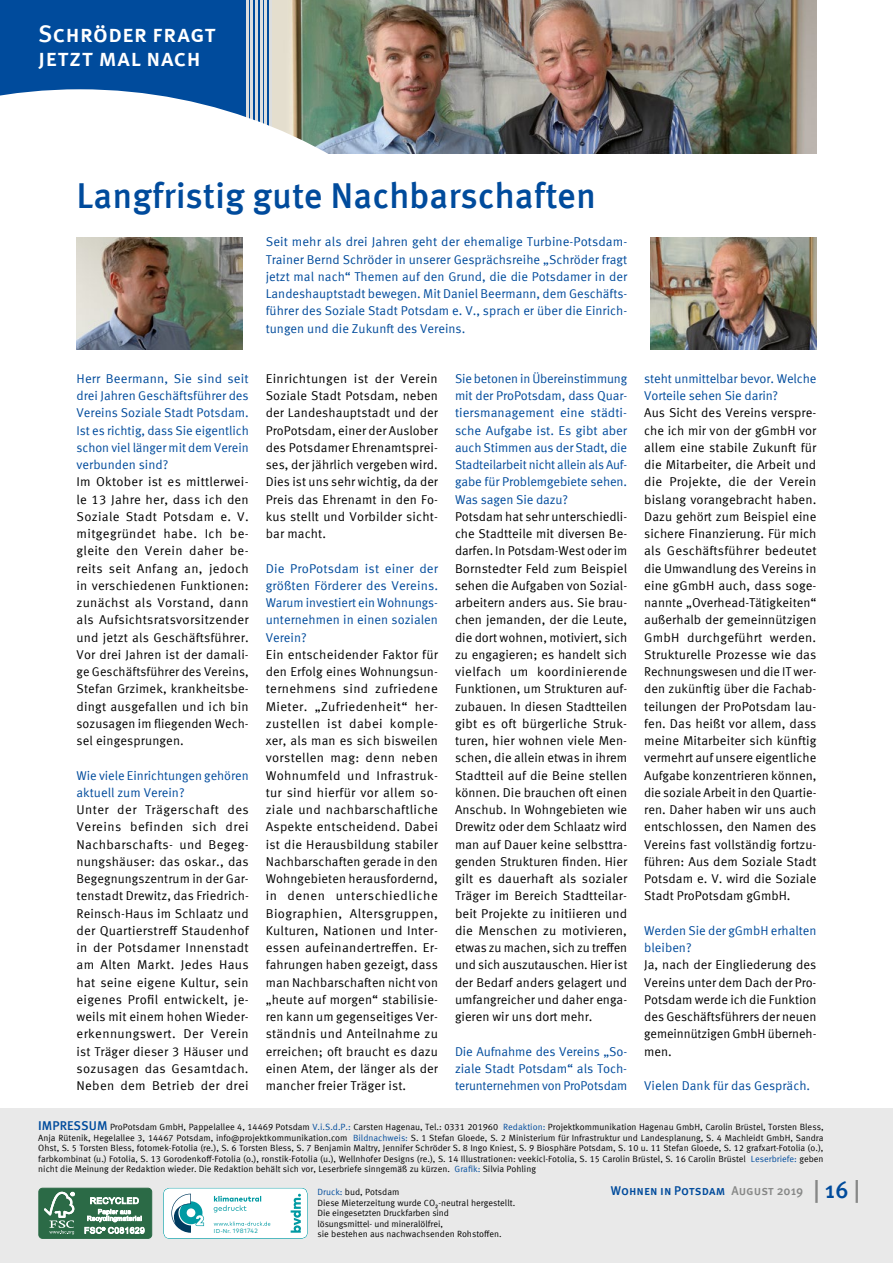
<style>
.page{position:relative;width:893px;height:1263px;background:#fff}
.page>*{position:absolute;margin:0;border:0;box-sizing:border-box;transform-origin:0 0}
.t1{font:500 36px "Meta Offc";color:#004b9c}
.t2{font:500 24px/24px "Meta Sc Offc";color:#fff}
.t3{font:12.75px/17.2px "Meta Offc Norm";letter-spacing:.01em;color:#000;text-align:justify}
.t4{font:12.75px/17.2px "Meta Offc Norm";letter-spacing:-.005em;color:#004b9c;text-align:justify}
.t5{font:500 12.75px "Meta Sc Offc";color:#004b9c}
.t6{font:9px/10.5px "Meta Offc Norm";color:#000;text-align:justify}
.t7{font:6.15px "Mark Pro";letter-spacing:.05em;color:#009aa3}
.s1{font-family:"Meta Offc";font-weight:500;font-size:12.75px;color:#004b9c}
.s2{color:#004b9c}
.s3{font-family:"Mark OT";font-size:5.7px}
.s4{color:#868786}
.s5{font-size:24px;color:#868786}
.s6{font-size:24px}
</style>
<div class="page">
<img style="left:272px;top:0;width:544px;height:153px">
<div style="left:0;top:1108px;width:893px;height:155px;background:#e9e9e9"></div>
<div style="left:39px;top:1188px;width:113px;height:50px;background:#2b6a46;border-radius:4px"></div>
<div style="left:38px;top:1188px;width:114px;height:51px;border:1px solid #2b6a46;border-radius:4px"></div>
<svg style="left:44px;top:1192px;width:31px;height:42px"></svg>
<svg style="left:84px;top:1197px;width:61px;height:37px"></svg>
<svg style="left:163px;top:1188px;width:145px;height:51px;background:#d6ecee"></svg>
<div style="left:0;top:0;width:270px;height:146px;background:#004b9c"></div>
<hr style="left:264px;top:0;width:3px;height:145px;background:#dddede">
<hr style="left:269px;top:0;width:3px;height:145px;background:#dddede">
<hr style="left:260px;top:0;width:2px;height:145px;background:#dddede">
<hr style="left:255px;top:0;width:3px;height:145px;background:#dddede">
<hr style="left:251px;top:0;width:2px;height:145px;background:#dddede">
<hr style="left:246px;top:0;width:3px;height:145px;background:#dddede">
<svg style="left:0;top:89px;width:430px;height:65px;fill:#fff"></svg>
<img style="left:77px;top:238px;width:166px;height:111px">
<img style="left:650px;top:238px;width:166px;height:111px">
<h2 class="t2" style="left:38px;top:22px;width:179px">Schröder fragt jetzt mal nach</h2>
<h1 class="t1" style="left:77px;top:174px;width:521px">Langfristig gute Nachbarschaften</h1>
<p class="t4" style="left:77px;top:370px;width:174px">Herr Beermann, Sie sind seit drei Jahren Geschäftsführer des Vereins Soziale Stadt Potsdam.<br>Ist es richtig, dass Sie eigentlich schon viel länger mit dem Verein verbunden sind?</p>
<p class="t3" style="left:77px;top:473px;width:174px">Im Oktober ist es mittlerwei&shy;le 13 Jahre her, dass ich den Soziale Stadt Potsdam e. V. mitgegründet habe. Ich be&shy;gleite den Verein daher be&shy;reits seit Anfang an, jedoch in verschiedenen Funktionen: zunächst als Vorstand, dann als Aufsichtsratsvorsitzender und jetzt als Geschäftsführer.<br>Vor drei Jahren ist der damali&shy;ge Geschäftsführer des Vereins, Stefan Grzimek, krankheitsbe&shy;dingt ausgefallen und ich bin sozusagen im fliegenden Wech&shy;sel eingesprungen.</p>
<p class="t4" style="left:77px;top:767px;width:174px">Wie viele Einrichtungen gehören aktuell zum Verein?</p>
<p class="t3" style="left:77px;top:801px;width:174px">Unter der Trägerschaft des Vereins befinden sich drei Nachbarschafts- und Begeg&shy;nungshäuser: das oskar., das Begegnungszentrum in der Gar&shy;tenstadt Drewitz, das Friedrich-Reinsch-Haus im Schlaatz und der Quartierstreff Staudenhof in der Potsdamer Innenstadt am Alten Markt. Jedes Haus hat seine eigene Kultur, sein eigenes Profil entwickelt, je&shy;weils mit einem hohen Wieder&shy;erkennungswert. Der Verein ist Träger dieser 3 Häuser und sozusagen das Gesamtdach.<br>Neben dem Betrieb der drei</p>
<p class="t4" style="left:266px;top:234px;width:363px">Seit mehr als drei Jahren geht der ehemalige Turbine-Potsdam-Trainer Bernd Schröder in unserer Gesprächsreihe „Schröder fragt jetzt mal nach“ Themen auf den Grund, die die Potsdamer in der Landeshauptstadt bewegen. Mit Daniel Beermann, dem Geschäfts&shy;führer des Soziale Stadt Potsdam e. V., sprach er über die Einrich&shy;tungen und die Zukunft des Vereins.</p>
<p class="t3" style="left:266px;top:370px;width:174px">Einrichtungen ist der Verein Soziale Stadt Potsdam, neben der Landeshauptstadt und der ProPotsdam, einer der Auslober des Potsdamer Ehrenamtsprei&shy;ses, der jährlich vergeben wird.<br>Dies ist uns sehr wichtig, da der Preis das Ehrenamt in den Fo&shy;kus stellt und Vorbilder sicht&shy;bar macht.</p>
<p class="t4" style="left:266px;top:560px;width:174px">Die ProPotsdam ist einer der größten Förderer des Vereins.<br>Warum investiert ein Wohnungs&shy;unternehmen in einen sozialen Verein?</p>
<p class="t3" style="left:266px;top:646px;width:174px">Ein entscheidender Faktor für den Erfolg eines Wohnungsun&shy;ternehmens sind zufriedene Mieter. „Zufriedenheit“ her&shy;zustellen ist dabei komple&shy;xer, als man es sich bisweilen vorstellen mag: denn neben Wohnumfeld und Infrastruk&shy;tur sind hierfür vor allem so&shy;ziale und nachbarschaftliche Aspekte entscheidend. Dabei ist die Herausbildung stabiler Nachbarschaften gerade in den Wohngebieten herausfordernd, in denen unterschiedliche Biographien, Altersgruppen, Kulturen, Nationen und Inter&shy;essen aufeinandertreffen. Er&shy;fahrungen haben gezeigt, dass man Nachbarschaften nicht von „heute auf morgen“ stabilisie&shy;ren kann um gegenseitiges Ver&shy;ständnis und Anteilnahme zu erreichen; oft braucht es dazu einen Atem, der länger als der mancher freier Träger ist.</p>
<p class="t4" style="left:455px;top:370px;width:174px">Sie betonen in Übereinstimmung mit der ProPotsdam, dass Quar&shy;tiersmanagement eine städti&shy;sche Aufgabe ist. Es gibt aber auch Stimmen aus der Stadt, die Stadteilarbeit nicht allein als Auf&shy;gabe für Problemgebiete sehen.<br>Was sagen Sie dazu?</p>
<p class="t3" style="left:455px;top:508px;width:174px">Potsdam hat sehr unterschiedli&shy;che Stadtteile mit diversen Be&shy;darfen. In Potsdam-West oder im Bornstedter Feld zum Beispiel sehen die Aufgaben von Sozial&shy;arbeitern anders aus. Sie brau&shy;chen jemanden, der die Leute, die dort wohnen, motiviert, sich zu engagieren; es handelt sich vielfach um koordinierende Funktionen, um Strukturen auf&shy;zubauen. In diesen Stadtteilen gibt es oft bürgerliche Struk&shy;turen, hier wohnen viele Men&shy;schen, die allein etwas in ihrem Stadtteil auf die Beine stellen können. Die brauchen oft einen Anschub. In Wohngebieten wie Drewitz oder dem Schlaatz wird man auf Dauer keine selbsttra&shy;genden Strukturen finden. Hier gilt es dauerhaft als sozialer Träger im Bereich Stadtteilar&shy;beit Projekte zu initiieren und die Menschen zu motivieren, etwas zu machen, sich zu treffen und sich auszutauschen. Hier ist der Bedarf anders gelagert und umfangreicher und daher enga&shy;gieren wir uns dort mehr.</p>
<p class="t4" style="left:455px;top:1043px;width:174px">Die Aufnahme des Vereins „So&shy;ziale Stadt Potsdam“ als Toch&shy;terunternehmen von ProPotsdam</p>
<p class="t4" style="left:644px;top:370px;width:174px">steht unmittelbar bevor. Welche<br>Vorteile sehen Sie darin?</p>
<p class="t3" style="left:644px;top:404px;width:174px">Aus Sicht des Vereins verspre&shy;che ich mir von der gGmbH vor allem eine stabile Zukunft für die Mitarbeiter, die Arbeit und die Projekte, die der Verein bislang vorangebracht haben.<br>Dazu gehört zum Beispiel eine sichere Finanzierung. Für mich als Geschäftsführer bedeutet die Umwandlung des Vereins in eine gGmbH auch, dass soge&shy;nannte „Overhead-Tätigkeiten“ außerhalb der gemeinnützigen GmbH durchgeführt werden.<br>Strukturelle Prozesse wie das Rechnungswesen und die IT wer&shy;den zukünftig über die Fachab&shy;teilungen der ProPotsdam lau&shy;fen. Das heißt vor allem, dass meine Mitarbeiter sich künftig vermehrt auf unsere eigentliche Aufgabe konzentrieren können, die soziale Arbeit in den Quartie&shy;ren. Daher haben wir uns auch entschlossen, den Namen des Vereins fast vollständig fortzu&shy;führen: Aus dem Soziale Stadt Potsdam e. V. wird die Soziale Stadt ProPotsdam gGmbH.</p>
<p class="t4" style="left:644px;top:922px;width:174px">Werden Sie der gGmbH erhalten bleiben?</p>
<p class="t3" style="left:644px;top:956px;width:174px">Ja, nach der Eingliederung des Vereins unter dem Dach der Pro-Potsdam werde ich die Funktion des Geschäftsführers der neuen gemeinnützigen GmbH überneh&shy;men.</p>
<p class="t4" style="left:644px;top:1077px;width:167px">Vielen Dank für das Gespräch.</p>
<p class="t6" style="left:38px;top:1122px;width:787px"><span class="s1">IMPRESSUM</span> ProPotsdam GmbH, Pappelallee 4, 14469 Potsdam <span class="s2">V.i.S.d.P.:</span> Carsten Hagenau, Tel.: 0331 201960 <span class="s2">Redaktion:</span> Projektkommunikation Hagenau GmbH, Carolin Brüstel, Torsten Bless, Anja Rütenik, Hegelallee 3, 14467 Potsdam, info@projektkommunikation.com <span class="s2">Bildnachweis:</span> S. 1 Stefan Gloede, S. 2 Ministerium für Infrastruktur und Landesplanung, S. 4 Machleidt GmbH, Sandra Ohst, S. 5 Torsten Bless, fotomek-Fotolia (re.), S. 6 Torsten Bless, S. 7 Benjamin Maltry, Jennifer Schröder S. 8 Ingo Kniest, S. 9 Biosphäre Potsdam, S. 10 u. 11 Stefan Gloede, S. 12 grafxart-Fotolia (o.), farbkombinat (u.) Fotolia, S. 13 Gorodenkoff-Fotolia (o.), ronstik-Fotolia (u.), Wellnhofer Designs (re.), S. 14 Illustrationen: veekicl-Fotolia, S. 15 Carolin Brüstel, S. 16 Carolin Brüstel <span class="s2">Leserbriefe:</span> geben nicht die Meinung der Redaktion wieder. Die Redaktion behält sich vor, Leserbriefe sinngemäß zu kürzen. <span class="s2">Grafik:</span> Silvia Pohling</p>
<p class="t7" style="left:214px;top:1226px;width:45px"><span class="s3">ID-Nr.</span> 1981742</p>
<p class="t6" style="left:317px;top:1187px;width:199px;text-align:left"><span class="s2">Druck:</span> bud, Potsdam<br>Diese Mieterzeitung wurde CO₂-neutral hergestellt.<br>Die eingesetzten Druckfarben sind<br>lösungsmittel- und mineralölfrei,<br>sie bestehen aus nachwachsenden Rohstoffen.</p>
<p class="t5" style="left:611px;top:1183px;width:251px">Wohnen in Potsdam <span class="s4">August 2019</span> <span class="s5">|</span> <span class="s6">16</span> <span class="s5">|</span></p>
</div>
